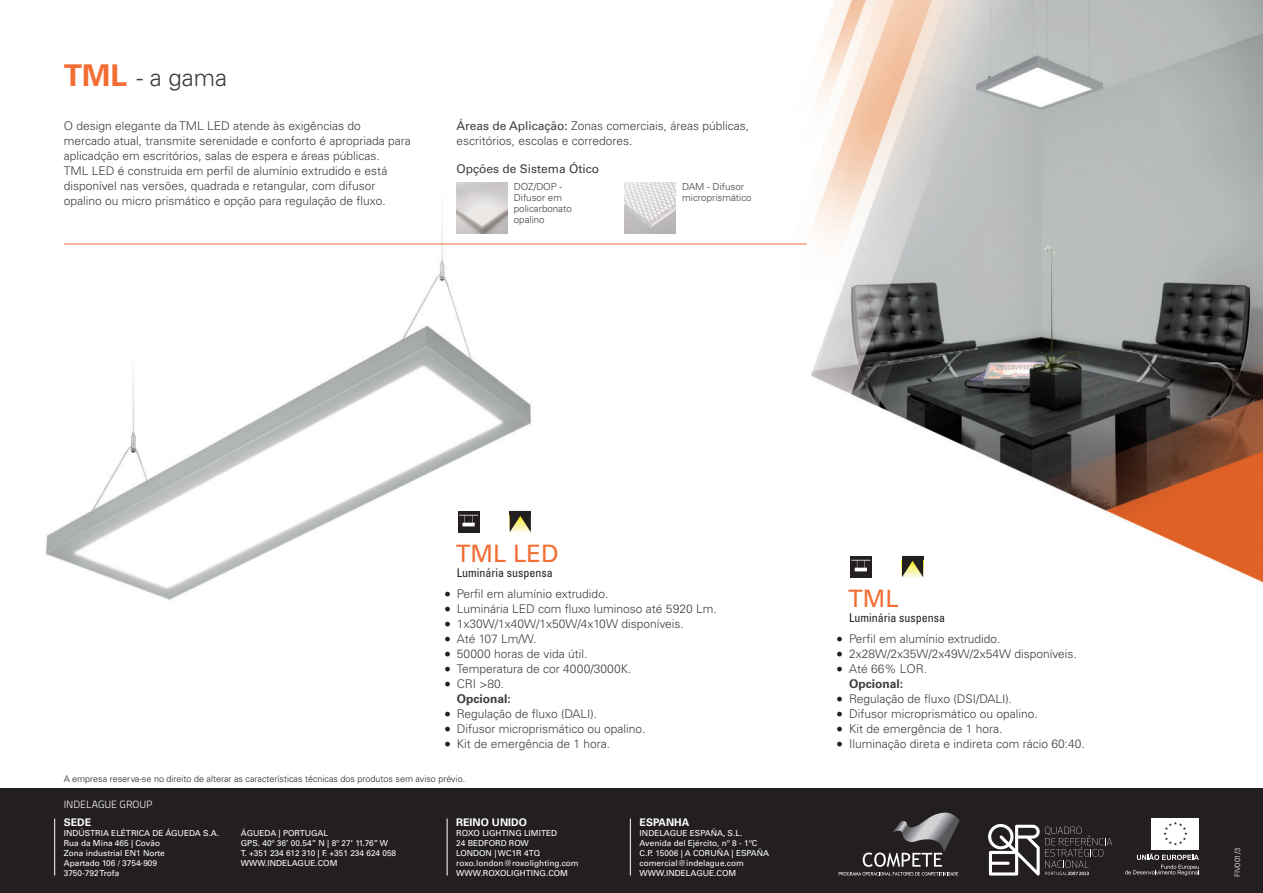
<style>
.page{position:relative;width:1263px;height:893px;background:#fff}
.page>*{position:absolute;margin:0;border:0;box-sizing:border-box;transform-origin:0 0}
.t1{font:700 30px "Univers LT Std";color:#f26e34}
.t2{font:24px "Univers LT Std";color:#f26e34}
.t3{font:300 24px "Univers LT Std";color:#3e3e3f}
.t4{font:300 12px/15px "Univers LT Std";color:#3e3e3f}
.t5{font:condensed 12px "Univers LT Std";color:#231f20}
.t6{font:12px "Univers LT Std";color:#3e3e3f}
.t7{font:700 12px "Univers LT Std";color:#3e3e3f}
.t8{font:700 10.5px "Univers LT Std";color:#fff}
.t9{font:300 10.5px "Titillium Text 22 L";color:#fff}
.t10{font:300 9.75px/10.9px "Univers LT Std";color:#3e3e3f}
.t11{font:300 9px "Univers LT Std";color:#231f20}
.t12{font:8.25px "Univers LT Std";color:#fff}
.t13{font:300 7.5px "Univers LT Std";color:#fff}
.s1{font-weight:400}
.s2{font-family:"Minion Pro";font-weight:400;font-size:18px;color:#231f20}
</style>
<div class="page">
<img style="left:0;top:0;width:1263px;height:789px">
<hr style="left:64px;top:244px;width:742px;height:1px;background:#f26e34">
<svg style="left:510px;top:511px;width:21px;height:21px"></svg>
<svg style="left:902px;top:556px;width:21px;height:21px"></svg>
<img style="left:456px;top:183px;width:51px;height:51px">
<img style="left:625px;top:183px;width:51px;height:51px">
<svg style="left:458px;top:511px;width:21px;height:21px"></svg>
<svg style="left:459px;top:515px;width:19px;height:11px"></svg>
<svg style="left:850px;top:556px;width:21px;height:21px"></svg>
<svg style="left:851px;top:560px;width:19px;height:11px"></svg>
<div style="left:0;top:789px;width:1263px;height:104px;background:#231f20"></div>
<hr style="left:447px;top:818px;width:1px;height:57px;background:#fff">
<hr style="left:54px;top:818px;width:1px;height:57px;background:#fff">
<hr style="left:630px;top:818px;width:1px;height:57px;background:#fff">
<svg style="left:839px;top:813px;width:120px;height:62px"></svg>
<svg style="left:988px;top:824px;width:124px;height:52px"></svg>
<div style="left:1152px;top:818px;width:47px;height:31px;background:#fff"></div>
<svg style="left:1163px;top:822px;width:24px;height:23px"></svg>
<svg style="left:1125px;top:854px;width:74px;height:21px"></svg>
<p class="t1" style="left:64px;top:57px;width:65px">TML</p>
<p class="t3" style="left:136px;top:63px;width:92px">- a gama</p>
<p class="t4" style="left:64px;top:118px;width:348px">O design elegante da TML LED atende às exigências do<br>mercado atual, transmite serenidade e conforto é apropriada para aplicadção em escritórios, salas de espera e áreas públicas.</p>
<p class="t4" style="left:64px;top:163px;width:325px">TML LED é construida em perfil de alumínio extrudido e está disponível nas versões, quadrada e retangular, com difusor opalino ou micro prismático e opção para regulação de fluxo.</p>
<p class="t4" style="left:456px;top:118px;width:294px"><span class="s1">Áreas de Aplicação:</span> Zonas comerciais, áreas públicas, escritórios, escolas e corredores.</p>
<p class="t6" style="left:456px;top:162px;width:144px">Opções de Sistema Ótico</p>
<p class="t10" style="left:514px;top:181px;width:59px">DOZ/DOP -<br>Difusor em policarbonato opalino</p>
<p class="t10" style="left:682px;top:181px;width:71px">DAM - Difusor microprismático</p>
<p class="t2" style="left:456px;top:540px;width:104px">TML LED</p>
<p class="t5" style="left:457px;top:565px;width:97px">Luminária suspensa</p>
<p class="t4" style="left:444px;top:587px;width:166px"><span class="s2">•</span> Perfil em alumínio extrudido.</p>
<p class="t4" style="left:444px;top:602px;width:274px"><span class="s2">•</span> Luminária LED com fluxo luminoso até 5920 Lm.</p>
<p class="t4" style="left:444px;top:617px;width:241px"><span class="s2">•</span> 1x30W/1x40W/1x50W/4x10W disponíveis.</p>
<p class="t4" style="left:444px;top:632px;width:94px"><span class="s2">•</span> Até 107 Lm/W.</p>
<p class="t4" style="left:444px;top:647px;width:145px"><span class="s2">•</span> 50000 horas de vida útil.</p>
<p class="t4" style="left:444px;top:662px;width:189px"><span class="s2">•</span> Temperatura de cor 4000/3000K.</p>
<p class="t4" style="left:444px;top:677px;width:62px"><span class="s2">•</span> CRI &gt;80.</p>
<p class="t7" style="left:457px;top:692px;width:56px">Opcional:</p>
<p class="t4" style="left:444px;top:707px;width:155px"><span class="s2">•</span> Regulação de fluxo (DALI).</p>
<p class="t4" style="left:444px;top:722px;width:203px"><span class="s2">•</span> Difusor microprismático ou opalino.</p>
<p class="t4" style="left:444px;top:737px;width:168px"><span class="s2">•</span> Kit de emergência de 1 hora.</p>
<p class="t11" style="left:64px;top:773px;width:403px">A empresa reserva-se no direito de alterar as características técnicas dos produtos sem aviso prévio.</p>
<p class="t9" style="left:64px;top:796px;width:90px">INDELAGUE GROUP</p>
<p class="t8" style="left:64px;top:816px;width:29px">SEDE</p>
<p class="t12" style="left:64px;top:828px;width:157px">INDÚSTRIA ELÉTRICA DE ÁGUEDA S.A.</p>
<p class="t12" style="left:64px;top:838px;width:98px">Rua da Mina 465 | Covão</p>
<p class="t12" style="left:64px;top:848px;width:103px">Zona industrial EN1 Norte</p>
<p class="t12" style="left:64px;top:858px;width:95px">Apartado 106 / 3754-909</p>
<p class="t12" style="left:64px;top:868px;width:57px">3750-792 Trofa</p>
<p class="t12" style="left:241px;top:828px;width:89px">ÁGUEDA | PORTUGAL</p>
<p class="t12" style="left:241px;top:838px;width:149px">GPS. 40º 36’ 00.54” N | 8º 27’ 11.76” W</p>
<p class="t12" style="left:241px;top:848px;width:157px">T. +351 234 612 310 | F. +351 234 624 058</p>
<p class="t12" style="left:241px;top:858px;width:98px">WWW.INDELAGUE.COM</p>
<p class="t8" style="left:456px;top:816px;width:72px">REINO UNIDO</p>
<p class="t12" style="left:456px;top:828px;width:102px">ROXO LIGHTING LIMITED</p>
<p class="t12" style="left:456px;top:838px;width:74px">24 BEDFORD ROW</p>
<p class="t12" style="left:456px;top:848px;width:85px">LONDON | WC1R 4TQ</p>
<p class="t12" style="left:456px;top:858px;width:124px">roxo.london@roxolighting.com</p>
<p class="t12" style="left:456px;top:868px;width:113px">WWW.ROXOLIGHTING.COM</p>
<p class="t8" style="left:640px;top:816px;width:51px">ESPANHA</p>
<p class="t12" style="left:640px;top:828px;width:104px">INDELAGUE ESPAÑA, S.L.</p>
<p class="t12" style="left:640px;top:838px;width:119px">Avenida del Ejército, nº 8 - 1ºC</p>
<p class="t12" style="left:640px;top:848px;width:131px">C.P. 15006 | A CORUÑA | ESPAÑA</p>
<p class="t12" style="left:640px;top:858px;width:106px">comercial@indelague.com</p>
<p class="t12" style="left:640px;top:868px;width:98px">WWW.INDELAGUE.COM</p>
<p class="t2" style="left:848px;top:585px;width:52px">TML</p>
<p class="t5" style="left:849px;top:610px;width:97px">Luminária suspensa</p>
<p class="t4" style="left:836px;top:632px;width:166px"><span class="s2">•</span> Perfil em alumínio extrudido.</p>
<p class="t4" style="left:836px;top:647px;width:242px"><span class="s2">•</span> 2x28W/2x35W/2x49W/2x54W disponíveis.</p>
<p class="t4" style="left:836px;top:662px;width:92px"><span class="s2">•</span> Até 66% LOR.</p>
<p class="t7" style="left:849px;top:677px;width:56px">Opcional:</p>
<p class="t4" style="left:836px;top:692px;width:177px"><span class="s2">•</span> Regulação de fluxo (DSI/DALI).</p>
<p class="t4" style="left:836px;top:707px;width:203px"><span class="s2">•</span> Difusor microprismático ou opalino.</p>
<p class="t4" style="left:836px;top:722px;width:168px"><span class="s2">•</span> Kit de emergência de 1 hora.</p>
<p class="t4" style="left:836px;top:737px;width:250px"><span class="s2">•</span> Iluminação direta e indireta com rácio 60:40.</p>
<p class="t13" style="left:1233px;top:877px;width:31px;rotate:-90deg">FIV001/3</p>
</div>
